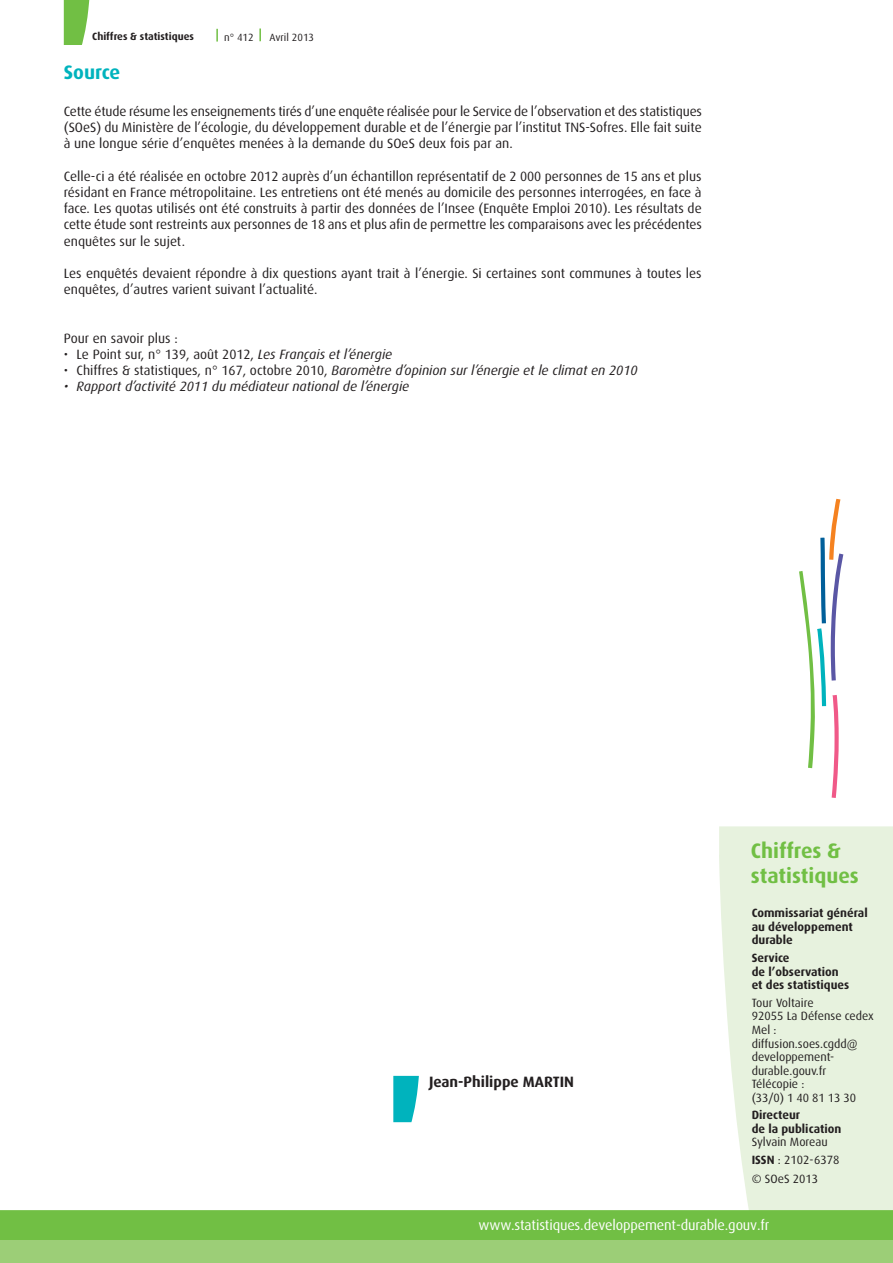
<style>
.page{position:relative;width:893px;height:1263px;background:#fff}
.page>*{position:absolute;margin:0;border:0;box-sizing:border-box;transform-origin:0 0}
.t1{font:700 21px "Dax OT";color:#71bf44}
.t2{font:700 19.5px "Dax OT";color:#00b3bd}
.t3{font:700 15px "Dax OT";color:#231f20}
.t4{font:14.25px "Dax OT";letter-spacing:-.01em;color:#fff}
.texte_courant{font:13.5px/16.2px "Dax OT";color:#231f20;text-align:justify}
.texte_courant-2{font:italic 13.5px "Dax OT";color:#231f20}
.t5{font:12px "Dax OT";color:#231f20}
.t6{font:700 12px "Dax OT";color:#231f20}
.t7{font:700 10.5px "Dax OT";color:#231f20}
.t8{font:10.5px "Dax OT";color:#231f20}
.s1{font-style:italic}
.s2{font-style:normal}
.s3{font-weight:700}
</style>
<div class="page">
<div style="left:719px;top:826px;width:174px;height:384px;background:#e7f2de"></div>
<svg style="left:0;top:1210px;width:893px;height:53px;background:#83c55a"></svg>
<svg style="left:216px;top:29px;width:2px;height:13px"></svg>
<svg style="left:259px;top:29px;width:2px;height:12px"></svg>
<svg style="left:64px;top:0;width:26px;height:45px"></svg>
<svg style="left:799px;top:499px;width:44px;height:299px"></svg>
<svg style="left:393px;top:1076px;width:26px;height:46px"></svg>
<p class="t7" style="left:92px;top:31px;width:103px">Chiffres &amp; statistiques</p>
<p class="t8" style="left:224px;top:31px;width:31px">n° 412</p>
<p class="t8" style="left:270px;top:31px;width:46px">Avril 2013</p>
<p class="t2" style="left:64px;top:61px;width:58px">Source</p>
<p class="texte_courant" style="left:64px;top:103px;width:640px">Cette étude résume les enseignements tirés d’une enquête réalisée pour le Service de l’observation et des statistiques (SOeS) du Ministère de l’écologie, du développement durable et de l’énergie par l’institut TNS-Sofres. Elle fait suite à une longue série d’enquêtes menées à la demande du SOeS deux fois par an.</p>
<p class="texte_courant" style="left:64px;top:168px;width:640px">Celle-ci a été réalisée en octobre 2012 auprès d’un échantillon représentatif de 2 000 personnes de 15 ans et plus résidant en France métropolitaine. Les entretiens ont été menés au domicile des personnes interrogées, en face à face. Les quotas utilisés ont été construits à partir des données de l’Insee (Enquête Emploi 2010). Les résultats de cette étude sont restreints aux personnes de 18 ans et plus afin de permettre les comparaisons avec les précédentes enquêtes sur le sujet.</p>
<p class="texte_courant" style="left:64px;top:265px;width:639px">Les enquêtés devaient répondre à dix questions ayant trait à l’énergie. Si certaines sont communes à toutes les enquêtes, d’autres varient suivant l’actualité.</p>
<p class="texte_courant" style="left:64px;top:330px;width:116px">Pour en savoir plus :</p>
<p class="texte_courant" style="left:64px;top:346px;width:330px">• Le Point sur, n° 139, août 2012, <span class="s1">Les Français et l’énergie</span></p>
<p class="texte_courant-2" style="left:64px;top:363px;width:575px"><span class="s2">• Chiffres &amp; statistiques, n° 167, octobre 2010,</span> Baromètre d’opinion sur l’énergie et le climat en 2010</p>
<p class="texte_courant-2" style="left:64px;top:379px;width:347px">• Rapport d’activité 2011 du médiateur national de l’énergie</p>
<p class="t1" style="left:751px;top:839px;width:91px">Chiffres &amp;</p>
<p class="t1" style="left:751px;top:864px;width:110px">statistiques</p>
<p class="t6" style="left:752px;top:906px;width:117px">Commissariat général</p>
<p class="t6" style="left:752px;top:920px;width:103px">au développement</p>
<p class="t6" style="left:752px;top:933px;width:43px">durable</p>
<p class="t6" style="left:752px;top:951px;width:39px">Service</p>
<p class="t6" style="left:752px;top:965px;width:89px">de l’observation</p>
<p class="t6" style="left:752px;top:978px;width:99px">et des statistiques</p>
<p class="t5" style="left:752px;top:996px;width:64px">Tour Voltaire</p>
<p class="t5" style="left:752px;top:1010px;width:124px">92055 La Défense cedex</p>
<p class="t5" style="left:752px;top:1023px;width:26px">Mel :</p>
<p class="t5" style="left:752px;top:1037px;width:107px">diffusion.soes.cgdd@</p>
<p class="t5" style="left:752px;top:1050px;width:84px">developpement-</p>
<p class="t5" style="left:752px;top:1064px;width:76px">durable.gouv.fr</p>
<p class="t5" style="left:752px;top:1077px;width:54px">Télécopie :</p>
<p class="t5" style="left:752px;top:1091px;width:106px">(33/0) 1 40 81 13 30</p>
<p class="t6" style="left:752px;top:1108px;width:50px">Directeur</p>
<p class="t6" style="left:752px;top:1122px;width:91px">de la publication</p>
<p class="t5" style="left:752px;top:1135px;width:77px">Sylvain Moreau</p>
<p class="t5" style="left:752px;top:1153px;width:89px"><span class="s3">ISSN</span> : 2102-6378</p>
<p class="t5" style="left:752px;top:1172px;width:68px">© SOeS 2013</p>
<p class="t4" style="left:479px;top:1217px;width:292px">www.statistiques.developpement-durable.gouv.fr</p>
<p class="t3" style="left:429px;top:1074px;width:146px">Jean-Philippe MARTIN</p>
</div>
